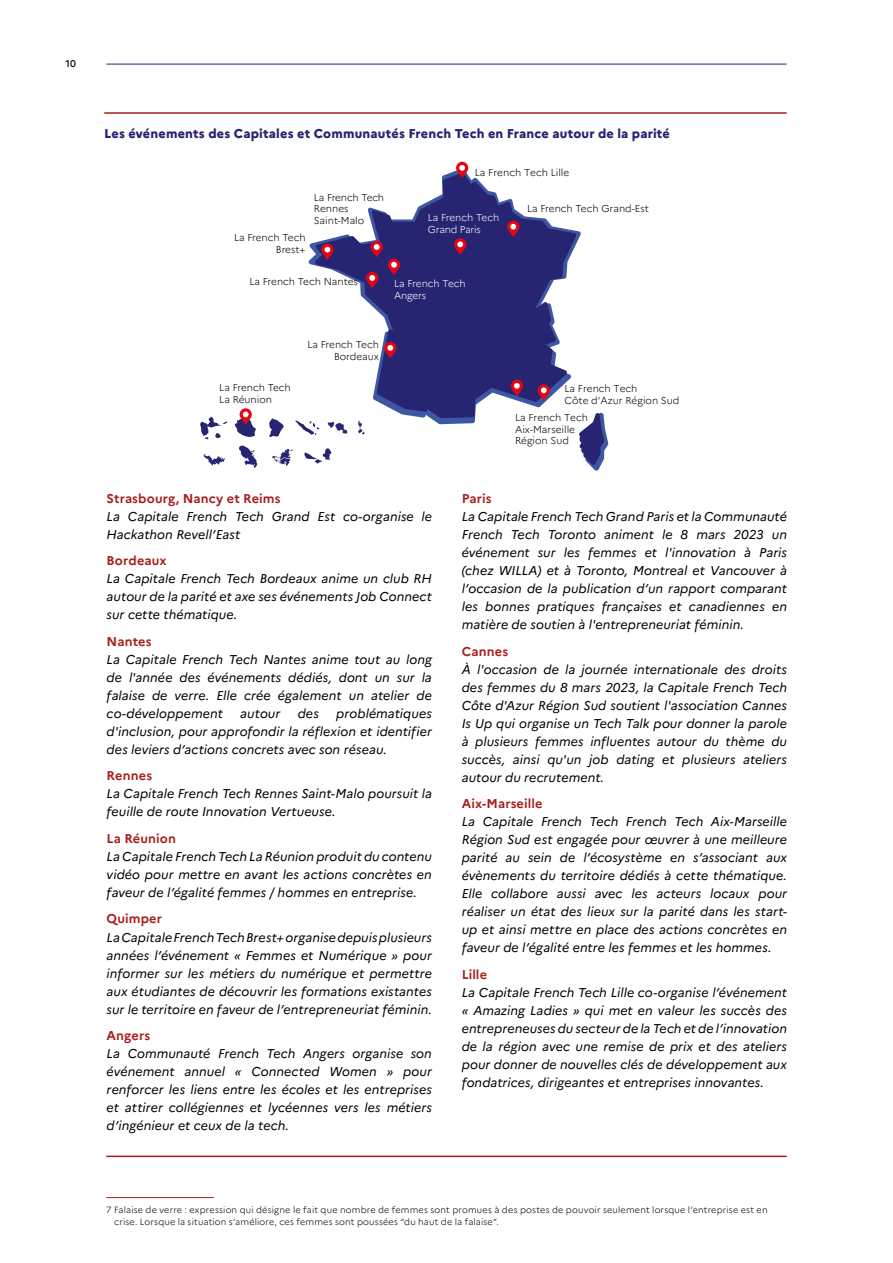
<style>
.page{position:relative;width:893px;height:1263px;background:#fff}
.page>*{position:absolute;margin:0;border:0;box-sizing:border-box;transform-origin:0 0}
.t1{font:italic 12.75px/18px "Marianne";letter-spacing:.005em;color:#000;text-align:justify}
.t2{font:700 12.75px "Marianne";letter-spacing:.01em;color:#a71f1c}
.t3{font:800 12.75px "Marianne";letter-spacing:.015em;color:#272571}
.t4{font:300 10.05px/11.9px "Marianne";color:#010202}
.t5{font:300 10.05px/11.9px "Marianne";letter-spacing:-.02em;color:#fff}
.t6{font:500 9.75px "Marianne";color:#000}
.t7{font:300 9px/11.2px "Marianne";letter-spacing:.02em;color:#000}
</style>
<div class="page">
<hr style="left:106px;top:64px;width:681px;height:1px;background:#272571">
<hr style="left:106px;top:1197px;width:108px;height:1px;background:#a71f1c">
<svg style="left:309px;top:169px;width:272px;height:255px"></svg>
<svg style="left:200px;top:417px;width:27px;height:22px"></svg>
<svg style="left:315px;top:173px;width:261px;height:245px;fill:#272571"></svg>
<svg style="left:579px;top:413px;width:29px;height:58px"></svg>
<svg style="left:272px;top:449px;width:21px;height:17px"></svg>
<svg style="left:239px;top:445px;width:19px;height:23px"></svg>
<svg style="left:269px;top:418px;width:15px;height:19px"></svg>
<svg style="left:203px;top:454px;width:22px;height:11px"></svg>
<svg style="left:328px;top:422px;width:19px;height:11px"></svg>
<svg style="left:358px;top:421px;width:7px;height:13px"></svg>
<svg style="left:295px;top:420px;width:25px;height:15px"></svg>
<svg style="left:304px;top:448px;width:27px;height:15px"></svg>
<svg style="left:384px;top:342px;width:12px;height:16px"></svg>
<svg style="left:507px;top:221px;width:12px;height:16px"></svg>
<svg style="left:454px;top:238px;width:12px;height:17px"></svg>
<svg style="left:235px;top:408px;width:21px;height:29px"></svg>
<svg style="left:366px;top:241px;width:34px;height:47px;background:#572a65"></svg>
<svg style="left:321px;top:243px;width:12px;height:17px"></svg>
<svg style="left:538px;top:384px;width:12px;height:16px"></svg>
<svg style="left:456px;top:162px;width:12px;height:16px"></svg>
<svg style="left:511px;top:380px;width:12px;height:16px"></svg>
<hr style="left:104px;top:112px;width:683px;height:2px;background:#a71f1c">
<hr style="left:106px;top:1155px;width:681px;height:2px;background:#a71f1c">
<p class="t6" style="left:65px;top:56px;width:12px">10</p>
<p class="t3" style="left:104px;top:123px;width:567px">Les événements des Capitales et Communautés French Tech en France autour de la parité</p>
<p class="t4" style="left:314px;top:190px;width:72px">La French Tech<br>Rennes<br>Saint-Malo</p>
<p class="t4" style="left:234px;top:231px;width:73px;text-align:right">La French Tech<br>Brest+</p>
<p class="t4" style="left:249px;top:274px;width:110px">La French Tech Nantes</p>
<p class="t4" style="left:475px;top:166px;width:96px">La French Tech Lille</p>
<p class="t5" style="left:428px;top:211px;width:73px">La French Tech<br>Grand Paris</p>
<p class="t5" style="left:394px;top:277px;width:73px">La French Tech<br>Angers</p>
<p class="t4" style="left:527px;top:202px;width:123px">La French Tech Grand-Est</p>
<p class="t4" style="left:219px;top:380px;width:73px">La French Tech<br>La Réunion</p>
<p class="t4" style="left:307px;top:338px;width:73px;text-align:right">La French Tech<br>Bordeaux</p>
<p class="t4" style="left:564px;top:382px;width:116px">La French Tech<br>Côte d’Azur Région Sud</p>
<p class="t4" style="left:515px;top:411px;width:74px">La French Tech<br>Aix-Marseille<br>Région Sud</p>
<p class="t2" style="left:107px;top:488px;width:175px">Strasbourg, Nancy et Reims</p>
<p class="t1" style="left:107px;top:506px;width:327px">La Capitale French Tech Grand Est co-organise le<br>Hackathon Revell’East</p>
<p class="t2" style="left:107px;top:551px;width:62px">Bordeaux</p>
<p class="t1" style="left:107px;top:569px;width:327px">La Capitale French Tech Bordeaux anime un club RH autour de la parité et axe ses événements Job Connect sur cette thématique.</p>
<p class="t2" style="left:107px;top:631px;width:47px">Nantes</p>
<p class="t1" style="left:107px;top:649px;width:327px">La Capitale French Tech Nantes anime tout au long de l'année des événements dédiés, dont un sur la falaise de verre. Elle crée également un atelier de co-développement</p>
<p class="t1" style="left:107px;top:703px;width:327px;text-indent:230px">problématiques d'inclusion, pour approfondir la réflexion et identifier des leviers d’actions concrets avec son réseau.</p>
<p class="t2" style="left:107px;top:766px;width:47px">Rennes</p>
<p class="t1" style="left:107px;top:784px;width:327px">La Capitale French Tech Rennes Saint-Malo poursuit la feuille de route Innovation Vertueuse.</p>
<p class="t2" style="left:107px;top:828px;width:71px">La Réunion</p>
<p class="t1" style="left:107px;top:846px;width:327px">La Capitale French Tech La Réunion produit du contenu vidéo pour mettre en avant les actions concrètes en faveur de l’égalité femmes / hommes en entreprise.</p>
<p class="t2" style="left:107px;top:909px;width:57px">Quimper</p>
<p class="t1" style="left:107px;top:927px;width:327px">La Capitale French Tech Brest+ organise depuis plusieurs années l’événement « Femmes et Numérique » pour informer sur les métiers du numérique et permettre aux étudiantes de découvrir les formations existantes sur le territoire en faveur de l’entrepreneuriat féminin.</p>
<p class="t2" style="left:107px;top:1026px;width:45px">Angers</p>
<p class="t1" style="left:107px;top:1043px;width:327px">La Communauté French Tech Angers organise son événement annuel « Connected Women » pour renforcer les liens entre les écoles et les entreprises et attirer collégiennes et lycéennes vers les métiers d’ingénieur et ceux de la tech.</p>
<p class="t1" style="left:240px;top:703px;width:42px">autour</p>
<p class="t1" style="left:298px;top:703px;width:23px">des</p>
<p class="t2" style="left:462px;top:488px;width:31px">Paris</p>
<p class="t1" style="left:462px;top:506px;width:327px">La Capitale French Tech Grand Paris et la Communauté French Tech Toronto animent le 8 mars 2023 un événement sur les femmes et l'innovation à Paris (chez WILLA) et à Toronto, Montreal et Vancouver à l’occasion de la publication d’un rapport comparant les bonnes pratiques françaises et canadiennes en matière de soutien à l'entrepreneuriat féminin.</p>
<p class="t2" style="left:462px;top:641px;width:48px">Cannes</p>
<p class="t1" style="left:462px;top:659px;width:327px">À l'occasion de la journée internationale des droits des femmes du 8 mars 2023, la Capitale French Tech Côte d'Azur Région Sud soutient l'association Cannes Is Up qui organise un Tech Talk pour donner la parole à plusieurs femmes influentes autour du thème du succès, ainsi qu'un job dating et plusieurs ateliers autour du recrutement.</p>
<p class="t2" style="left:462px;top:794px;width:82px">Aix-Marseille</p>
<p class="t1" style="left:462px;top:811px;width:327px">La Capitale French Tech French Tech Aix-Marseille Région Sud est engagée pour œuvrer à une meilleure parité au sein de l’écosystème en s’associant aux évènements du territoire dédiés à cette thématique.<br>Elle collabore aussi avec les acteurs locaux pour réaliser un état des lieux sur la parité dans les start&shy;up et ainsi mettre en place des actions concrètes en faveur de l’égalité entre les femmes et les hommes.</p>
<p class="t2" style="left:462px;top:964px;width:27px">Lille</p>
<p class="t1" style="left:462px;top:982px;width:327px">La Capitale French Tech Lille co-organise l’événement « Amazing Ladies » qui met en valeur les succès des entrepreneuses du secteur de la Tech et de l’innovation de la région avec une remise de prix et des ateliers pour donner de nouvelles clés de développement aux fondatrices, dirigeantes et entreprises innovantes.</p>
<p class="t7" style="left:114px;top:1204px;width:655px;text-indent:-8px">7 Falaise de verre : expression qui désigne le fait que nombre de femmes sont promues à des postes de pouvoir seulement lorsque l’entreprise est en crise. Lorsque la situation s’améliore, ces femmes sont poussées “du haut de la falaise”.</p>
</div>
